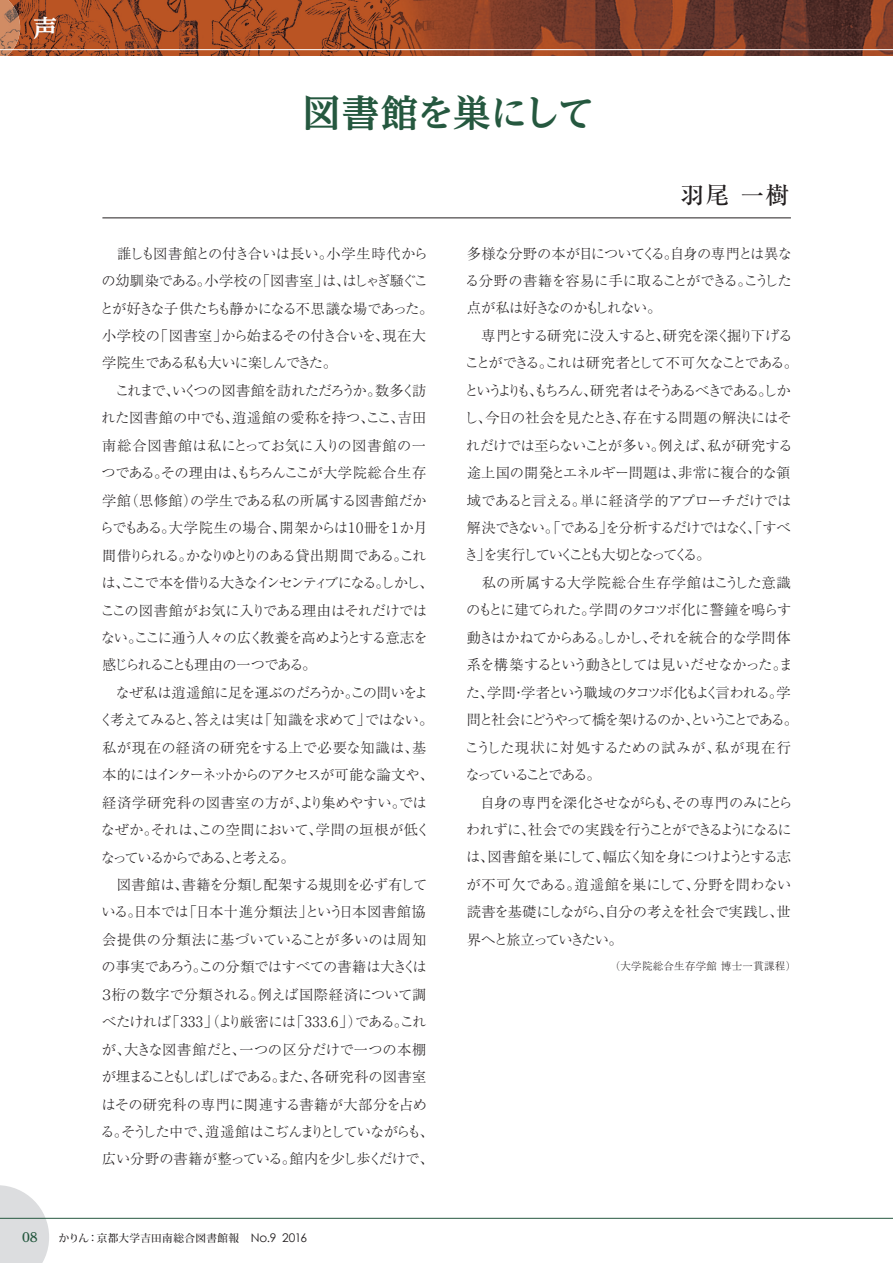
<style>
.page{position:relative;width:893px;height:1263px;background:#fff}
.page>*{position:absolute;margin:0;border:0;box-sizing:border-box;transform-origin:0 0}
.t1{font:700 37.5px "UD Reimin Pr 6";letter-spacing:-.03em;color:#25583f}
.t2{font:700 24px "UD Reimin Pr 6";color:#fff}
.t3{font:500 23.85px "Ryumin Upr";color:#231f20}
.t4{font:300 14.25px/27.5px "Ryumin Pr 5";letter-spacing:-.05em;color:#231f20}
.t5{font:700 12.75px "UD Reimin Pr 6";color:#25583f}
.t6{font:500 10.65px "Koz Min Pro";letter-spacing:.035em;color:#231f20}
.t7{font:300 10.5px "Ryumin Pr 5";letter-spacing:.025em;color:#231f20}
.s1{font-family:"Century Gothic";font-weight:400;font-size:12px}
</style>
<div class="page">
<hr style="left:102px;top:217px;width:689px;height:1px;background:#231f20">
<svg style="left:0;top:1185px;width:49px;height:78px"></svg>
<img style="left:20px;top:0;width:873px;height:56px">
<hr style="left:0;top:1218px;width:893px;height:1px;background:#25583f">
<img style="left:0;top:0;width:20px;height:56px">
<hr style="left:0;top:49px;width:893px;height:1px;background:#fff">
<h2 class="t2" style="left:33px;top:9px;width:26px">声</h2>
<h1 class="t1" style="left:303px;top:82px;width:294px">図書館を巣にして</h1>
<h3 class="t3" style="left:680px;top:176px;width:110px">羽尾 一樹</h3>
<p class="t4" style="left:99px;top:238px;width:336px">　誰しも図書館との付き合いは長い。小学生時代からの幼馴染である。小学校の「図書室」は、はしゃぎ騒ぐことが好きな子供たちも静かになる不思議な場であった。小学校の「図書室」から始まるその付き合いを、現在大学院生である私も大いに楽しんできた。<br>　これまで、いくつの図書館を訪れただろうか。数多く訪れた図書館の中でも、逍遥館の愛称を持つ、ここ、吉田南総合図書館は私にとってお気に入りの図書館の一つである。その理由は、もちろんここが大学院総合生存学館（思修館）の学生である私の所属する図書館だからでもある。大学院生の場合、開架からは10冊を１か月間借りられる。かなりゆとりのある貸出期間である。これは、ここで本を借りる大きなインセンティブになる。しかし、ここの図書館がお気に入りである理由はそれだけではない。ここに通う人々の広く教養を高めようとする意志を感じられることも理由の一つである。<br>　なぜ私は逍遥館に足を運ぶのだろうか。この問いをよく考えてみると、答えは実は「知識を求めて」ではない。私が現在の経済の研究をする上で必要な知識は、基本的にはインターネットからのアクセスが可能な論文や、経済学研究科の図書室の方が、より集めやすい。ではなぜか。それは、この空間において、学問の垣根が低くなっているからである、と考える。<br>　図書館は、書籍を分類し配架する規則を必ず有している。日本では「日本十進分類法」という日本図書館協会提供の分類法に基づいていることが多いのは周知の事実であろう。この分類ではすべての書籍は大きくは<br>３桁の数字で分類される。例えば国際経済について調べたければ「333」（より厳密には「333.6」）である。これが、大きな図書館だと、一つの区分だけで一つの本棚が埋まることもしばしばである。また、各研究科の図書室はその研究科の専門に関連する書籍が大部分を占める。そうした中で、逍遥館はこぢんまりとしていながらも、広い分野の書籍が整っている。館内を少し歩くだけで、</p>
<p class="t4" style="left:464px;top:238px;width:336px">多様な分野の本が目についてくる。自身の専門とは異なる分野の書籍を容易に手に取ることができる。こうした点が私は好きなのかもしれない。<br>　専門とする研究に没入すると、研究を深く掘り下げることができる。これは研究者として不可欠なことである。というよりも、もちろん、研究者はそうあるべきである。しかし、今日の社会を見たとき、存在する問題の解決にはそれだけでは至らないことが多い。例えば、私が研究する途上国の開発とエネルギー問題は、非常に複合的な領域であると言える。単に経済学的アプローチだけでは解決できない。「である」を分析するだけではなく、「すべき」を実行していくことも大切となってくる。<br>　私の所属する大学院総合生存学館はこうした意識のもとに建てられた。学問のタコツボ化に警鐘を鳴らす動きはかねてからある。しかし、それを統合的な学問体系を構築するという動きとしては見いだせなかった。また、学問・学者という職域のタコツボ化もよく言われる。学問と社会にどうやって橋を架けるのか、ということである。こうした現状に対処するための試みが、私が現在行なっていることである。<br>　自身の専門を深化させながらも、その専門のみにとらわれずに、社会での実践を行うことができるようになるには、図書館を巣にして、幅広く知を身につけようとする志が不可欠である。逍遥館を巣にして、分野を問わない読書を基礎にしながら、自分の考えを社会で実践し、世界へと旅立っていきたい。</p>
<p class="t7" style="left:610px;top:958px;width:188px">（大学院総合生存学館 博士一貫課程）</p>
<p class="t5" style="left:22px;top:1227px;width:17px">08</p>
<p class="t6" style="left:59px;top:1230px;width:250px">かりん：京都大学吉田南総合図書館報 <span class="s1">No.9 2016</span></p>
</div>
